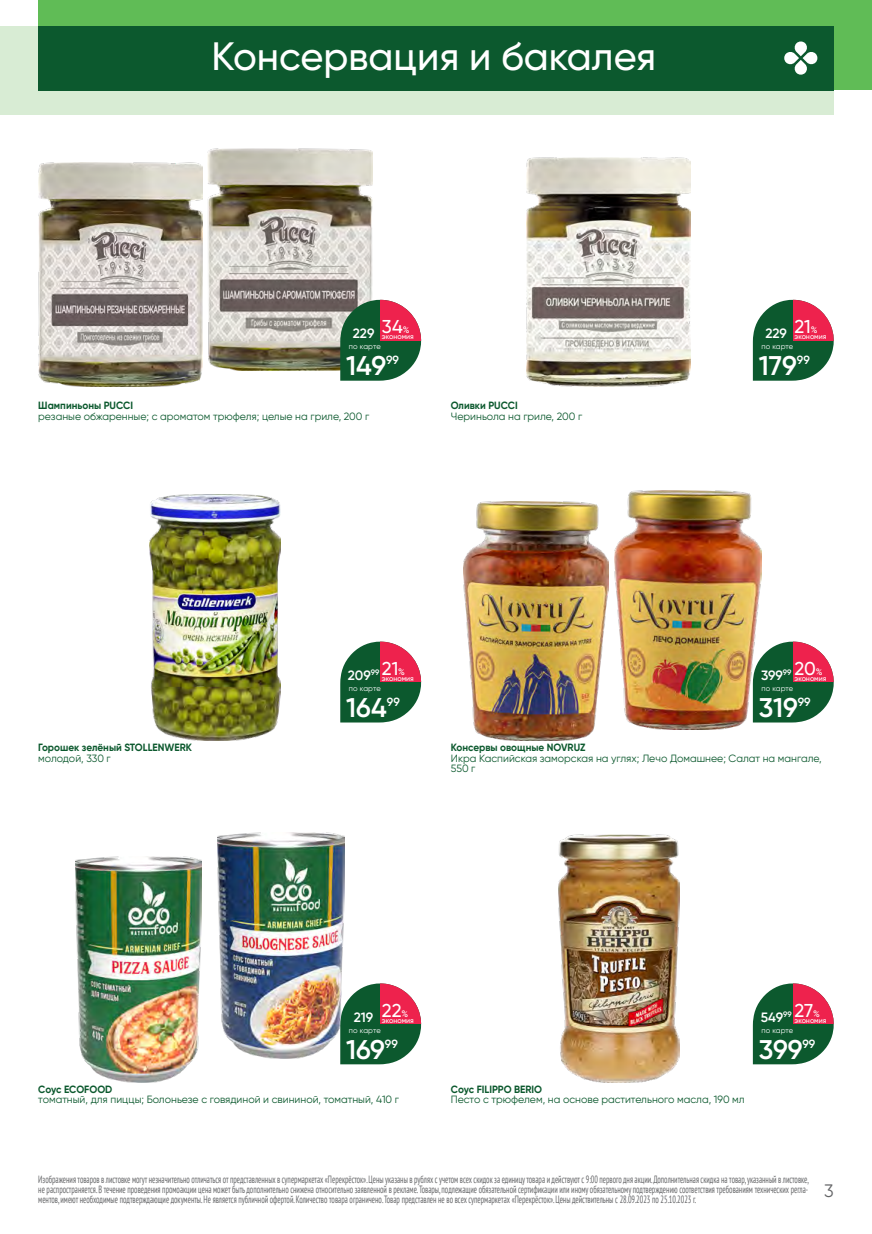
<style>
.page{position:relative;width:872px;height:1234px;background:#fff}
.page>*{position:absolute;margin:0;border:0;box-sizing:border-box;transform-origin:0 0}
.t1{font:500 39.45px "Gilroy";color:#fff}
.t2{font:600 27px "Gilroy";color:#fff}
.t3{font:500 18.6px "Gilroy";color:#fff}
.t4{font:18px "Gilroy";color:#636466}
.t5{font:600 13.5px "Gilroy";color:#fff}
.t6{font:600 11.85px "Gilroy";color:#fff}
.t7{font:condensed 10.5px/9.8px "PT Sans";color:#636466;text-align:justify;scale:.75 1}
.t8{font:10.5px/10.5px "Gilroy";color:#0c592e}
.t9{font:700 10.5px "Gilroy";color:#0c592e;scale:.95 1}
.t10{font:500 7.5px "Gilroy";color:#fff;scale:.95 1}
.t11{font:7.5px "Gilroy";color:#fff}
.s1{font-size:9.3px}
</style>
<div class="page">
<div style="left:38px;top:0;width:834px;height:90px;background:#60bc56"></div>
<div style="left:0;top:26px;width:833px;height:89px;background:#d8ecd4"></div>
<div style="left:38px;top:26px;width:795px;height:64px;background:#0c592e"></div>
<svg style="left:784px;top:41px;width:34px;height:34px"></svg>
<img style="left:207px;top:149px;width:165px;height:221px">
<img style="left:38px;top:163px;width:165px;height:223px">
<img style="left:149px;top:494px;width:131px;height:246px">
<img style="left:218px;top:832px;width:126px;height:226px">
<img style="left:75px;top:856px;width:127px;height:226px">
<img style="left:526px;top:157px;width:164px;height:229px">
<img style="left:615px;top:490px;width:146px;height:239px">
<img style="left:463px;top:501px;width:145px;height:239px">
<img style="left:558px;top:834px;width:121px;height:248px">
<svg style="left:340px;top:298px;width:82px;height:82px;background:#326c4a"></svg>
<svg style="left:381px;top:300px;width:41px;height:40px;fill:#ee224d"></svg>
<svg style="left:753px;top:299px;width:81px;height:81px;background:#33714e"></svg>
<svg style="left:793px;top:300px;width:41px;height:40px;fill:#ee224d"></svg>
<svg style="left:340px;top:641px;width:82px;height:81px;background:#33724e"></svg>
<svg style="left:381px;top:641px;width:41px;height:41px;fill:#ee224d"></svg>
<svg style="left:753px;top:640px;width:81px;height:82px;background:#32734f"></svg>
<svg style="left:793px;top:641px;width:41px;height:41px;fill:#ee224d"></svg>
<svg style="left:340px;top:982px;width:82px;height:82px;background:#377350"></svg>
<svg style="left:381px;top:983px;width:41px;height:40px;fill:#ee224d"></svg>
<svg style="left:753px;top:983px;width:81px;height:81px;background:#31704c"></svg>
<svg style="left:793px;top:983px;width:41px;height:40px;fill:#ee224d"></svg>
<h1 class="t1" style="left:211px;top:32px;width:446px">Консервация и бакалея</h1>
<p class="t5" style="left:353px;top:325px;width:58px">229 <sup>34</sup><sup>%</sup></p>
<p class="t10" style="left:382px;top:331px;width:35px">экономия</p>
<p class="t11" style="left:349px;top:342px;width:33px">по карте</p>
<h2 class="t2" style="left:346px;top:349px;width:41px">149</h2>
<p class="t6" style="left:386px;top:352px;width:14px">99</p>
<p class="t9" style="left:38px;top:399px;width:101px">Шампиньоны PUCCI</p>
<p class="t8" style="left:38px;top:410px;width:332px">резаные обжаренные; с ароматом трюфеля; целые на гриле, 200 г</p>
<p class="t9" style="left:451px;top:399px;width:72px">Оливки PUCCI</p>
<p class="t8" style="left:451px;top:410px;width:133px">Чериньола на гриле, 200 г</p>
<h3 class="t3" style="left:382px;top:656px;width:25px">21<span class="s1">%</span></h3>
<p class="t10" style="left:382px;top:673px;width:35px">экономия</p>
<p class="t5" style="left:348px;top:666px;width:33px">209<sup>99</sup></p>
<p class="t11" style="left:349px;top:683px;width:33px">по карте</p>
<h2 class="t2" style="left:346px;top:690px;width:42px">164</h2>
<p class="t6" style="left:387px;top:694px;width:14px">99</p>
<p class="t5" style="left:765px;top:325px;width:54px">229 <sup>21</sup><sup>%</sup></p>
<p class="t10" style="left:794px;top:331px;width:35px">экономия</p>
<p class="t11" style="left:761px;top:342px;width:33px">по карте</p>
<h2 class="t2" style="left:759px;top:349px;width:39px">179</h2>
<p class="t6" style="left:797px;top:352px;width:14px">99</p>
<p class="t5" style="left:761px;top:666px;width:32px">399<sup>99</sup></p>
<h3 class="t3" style="left:794px;top:656px;width:30px">20<span class="s1">%</span></h3>
<p class="t10" style="left:794px;top:673px;width:35px">экономия</p>
<p class="t11" style="left:761px;top:683px;width:33px">по карте</p>
<h2 class="t2" style="left:759px;top:690px;width:40px">319</h2>
<p class="t6" style="left:798px;top:694px;width:14px">99</p>
<p class="t9" style="left:38px;top:740px;width:163px">Горошек зелёный STOLLENWERK</p>
<p class="t8" style="left:38px;top:752px;width:74px">молодой, 330 г</p>
<p class="t9" style="left:451px;top:740px;width:143px">Консервы овощные NOVRUZ</p>
<p class="t8" style="left:451px;top:752px;width:372px">Икра Каспийская заморская на углях; Лечо Домашнее; Салат на мангале,<br>550 г</p>
<p class="t5" style="left:354px;top:1008px;width:56px">219 <sup>22</sup><sup>%</sup></p>
<p class="t10" style="left:382px;top:1015px;width:35px">экономия</p>
<h3 class="t3" style="left:794px;top:998px;width:27px">27<span class="s1">%</span></h3>
<p class="t10" style="left:794px;top:1015px;width:35px">экономия</p>
<p class="t5" style="left:761px;top:1008px;width:32px">549<sup>99</sup></p>
<p class="t11" style="left:349px;top:1025px;width:33px">по карте</p>
<p class="t11" style="left:761px;top:1025px;width:33px">по карте</p>
<h2 class="t2" style="left:346px;top:1032px;width:40px">169</h2>
<p class="t6" style="left:385px;top:1035px;width:14px">99</p>
<h2 class="t2" style="left:759px;top:1032px;width:45px">399</h2>
<p class="t6" style="left:802px;top:1035px;width:14px">99</p>
<p class="t9" style="left:38px;top:1082px;width:80px">Соус ECOFOOD</p>
<p class="t8" style="left:38px;top:1094px;width:362px">томатный, для пиццы; Болоньезе с говядиной и свининой, томатный, 410 г</p>
<p class="t9" style="left:451px;top:1082px;width:98px">Соус FILIPPO BERIO</p>
<p class="t8" style="left:451px;top:1094px;width:295px">Песто с трюфелем, на основе растительного масла, 190 мл</p>
<p class="t7" style="left:38px;top:1173px;width:1028px">Изображения товаров в листовке могут незначительно отличаться от представленных в супермаркетах «Перекрёсток». Цены указаны в рублях с учетом всех скидок за единицу товара и действуют с 9:00 первого дня акции. Дополнительная скидка на товар, указанный в листовке, не распространяется. В течение проведения промоакции цена может быть дополнительно снижена относительно заявленной в рекламе. Товары, подлежащие обязательной сертификации или иному обязательному подтверждению соответствия требованиям технических регла&shy;ментов, имеют необходимые подтверждающие документы. Не является публичной офертой. Количество товара ограничено. Товар представлен не во всех супермаркетах «Перекрёсток». Цены действительны с 28.09.2023 по 25.10.2023 г.</p>
<h3 class="t4" style="left:824px;top:1178px;width:11px">3</h3>
</div>
